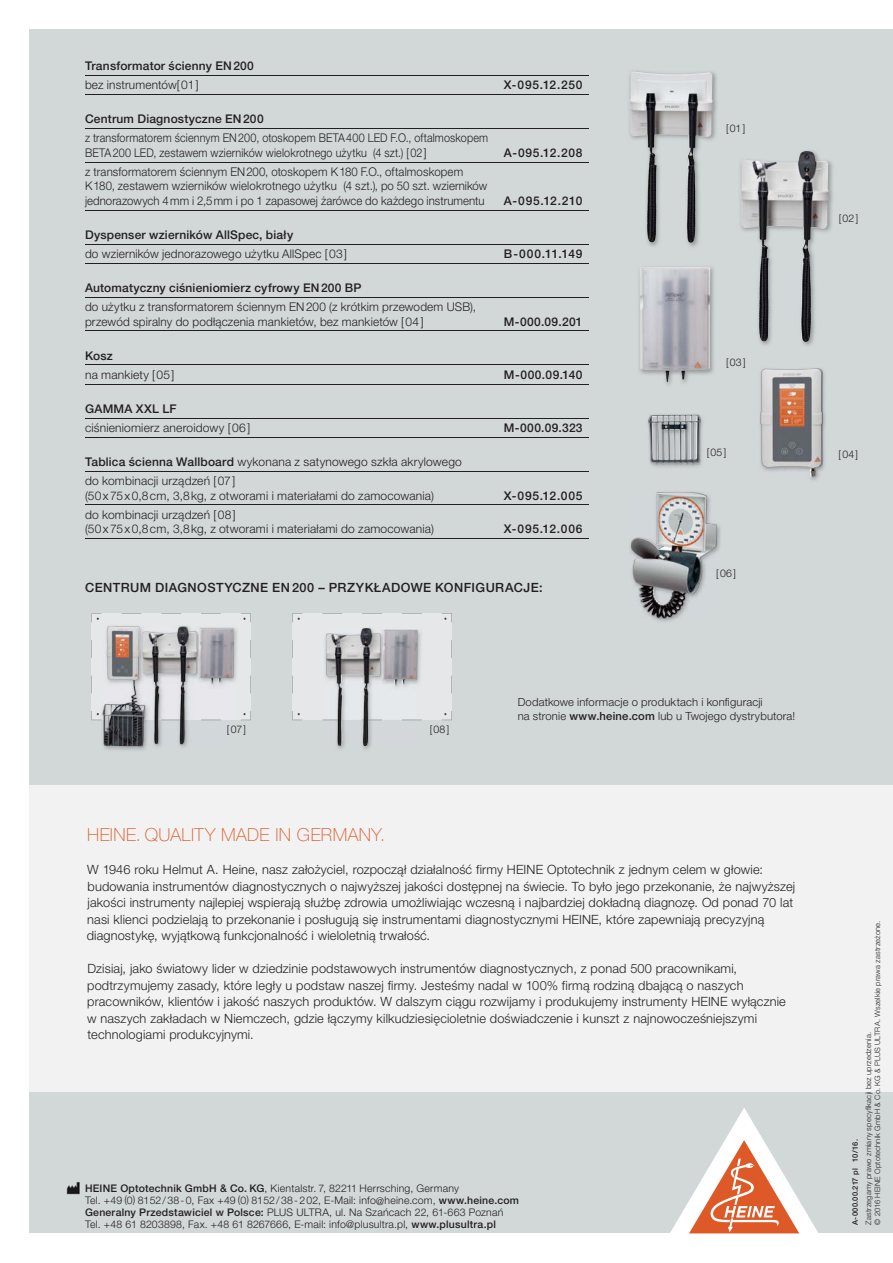
<style>
.page{position:relative;width:893px;height:1263px;background:#fff}
.page>*{position:absolute;margin:0;border:0;box-sizing:border-box;transform-origin:0 0}
.t1{font:100 18px "Helvetica Neue LT Pro";letter-spacing:.025em;color:#dd5928}
.t2{font:300 12.75px/16.5px "Helvetica Neue LT Pro";letter-spacing:.015em;color:#231f20}
.t3{font:500 12.75px "Helvetica Neue LT Pro";letter-spacing:.035em;color:#231f20}
.t4{font:300 12px/14.4px "Helvetica Neue LT Pro";letter-spacing:.015em;color:#231f20}
.t5{font:500 12px "Helvetica Neue LT Pro";letter-spacing:.015em;color:#231f20}
.t6{font:300 12px/14.4px "Helvetica Neue LT Pro";letter-spacing:.015em;color:#231f20;scale:.95 1}
.t7{font:300 12px/14.4px "Helvetica Neue LT Pro";letter-spacing:.015em;color:#231f20;scale:.9 1}
.t8{font:300 11.25px/14.2px "Helvetica Neue LT Pro";letter-spacing:.015em;color:#231f20}
.t9{font:300 10.5px/12px "Helvetica Neue LT Pro";letter-spacing:.015em;color:#231f20}
.t10{font:300 7.5px/9px "Helvetica Neue LT Pro";letter-spacing:.025em;color:#231f20}
.t11{font:500 7.5px "Helvetica Neue LT Pro";letter-spacing:.02em;color:#231f20}
.s1{font-weight:500}
</style>
<div class="page">
<div style="left:30px;top:30px;width:863px;height:1203px;background:#d2d7d7"></div>
<img style="left:639px;top:267px;width:75px;height:118px">
<img style="left:640px;top:267px;width:70px;height:115px">
<img style="left:629px;top:71px;width:88px;height:176px">
<img style="left:646px;top:134px;width:17px;height:108px">
<img style="left:740px;top:151px;width:93px;height:195px">
<img style="left:764px;top:226px;width:48px;height:116px">
<img style="left:630px;top:525px;width:90px;height:97px">
<img style="left:631px;top:493px;width:85px;height:125px">
<img style="left:760px;top:368px;width:66px;height:112px">
<img style="left:761px;top:369px;width:61px;height:107px">
<div style="left:292px;top:613px;width:160px;height:108px;background:#e6e7e8"></div>
<img style="left:651px;top:414px;width:52px;height:53px">
<img style="left:648px;top:415px;width:52px;height:49px">
<div style="left:30px;top:786px;width:863px;height:306px;background:#f2f2f2"></div>
<img style="left:324px;top:626px;width:99px;height:123px">
<img style="left:325px;top:628px;width:93px;height:119px">
<img style="left:104px;top:746px;width:81px;height:4px">
<svg style="left:91px;top:613px;width:160px;height:108px"></svg>
<img style="left:102px;top:626px;width:132px;height:120px">
<img style="left:121px;top:720px;width:100px;height:1px">
<svg style="left:670px;top:1108px;width:148px;height:125px"></svg>
<img style="left:66px;top:1182px;width:14px;height:13px">
<hr style="left:85px;top:75px;width:504px;height:1px;background:#231f20">
<hr style="left:85px;top:94px;width:504px;height:1px;background:#231f20">
<hr style="left:85px;top:128px;width:504px;height:1px;background:#231f20">
<hr style="left:85px;top:162px;width:504px;height:1px;background:#231f20">
<hr style="left:85px;top:210px;width:504px;height:1px;background:#231f20">
<hr style="left:85px;top:244px;width:504px;height:1px;background:#231f20">
<hr style="left:85px;top:263px;width:504px;height:1px;background:#231f20">
<hr style="left:85px;top:297px;width:504px;height:1px;background:#231f20">
<hr style="left:85px;top:331px;width:504px;height:1px;background:#231f20">
<hr style="left:85px;top:365px;width:504px;height:1px;background:#231f20">
<hr style="left:85px;top:384px;width:504px;height:1px;background:#231f20">
<hr style="left:85px;top:418px;width:504px;height:1px;background:#231f20">
<hr style="left:85px;top:437px;width:504px;height:1px;background:#231f20">
<hr style="left:85px;top:471px;width:504px;height:1px;background:#231f20">
<hr style="left:85px;top:505px;width:504px;height:1px;background:#231f20">
<hr style="left:85px;top:538px;width:504px;height:1px;background:#231f20">
<p class="t5" style="left:85px;top:61px;width:170px">Transformator ścienny EN 200</p>
<p class="t4" style="left:85px;top:79px;width:115px">bez instrumentów[ 01 ]</p>
<p class="t5" style="left:504px;top:81px;width:80px">X-095.12.250</p>
<p class="t5" style="left:85px;top:115px;width:180px">Centrum Diagnostyczne EN 200</p>
<p class="t7" style="left:85px;top:132px;width:449px">z transformatorem ściennym EN 200, otoskopem BETA 400 LED F.O., oftalmoskopem<br>BETA 200 LED, zestawem wzierników wielokrotnego użytku (4 szt.) [ 02 ]</p>
<p class="t5" style="left:504px;top:148px;width:80px">A-095.12.208</p>
<p class="t6" style="left:85px;top:166px;width:425px">z transformatorem ściennym EN 200, otoskopem K 180 F.O., oftalmoskopem<br>K 180, zestawem wzierników wielokrotnego użytku (4 szt.), po 50 szt. wzierników jednorazowych 4 mm i 2,5 mm i po 1 zapasowej żarówce do każdego instrumentu</p>
<p class="t5" style="left:504px;top:196px;width:80px">A-095.12.210</p>
<p class="t5" style="left:85px;top:230px;width:210px">Dyspenser wzierników AllSpec, biały</p>
<p class="t4" style="left:85px;top:248px;width:264px">do wzierników jednorazowego użytku AllSpec [ 03 ]</p>
<p class="t5" style="left:504px;top:249px;width:80px">B-000.11.149</p>
<p class="t5" style="left:85px;top:283px;width:278px">Automatyczny ciśnieniomierz cyfrowy EN 200 BP</p>
<p class="t4" style="left:85px;top:301px;width:392px">do użytku z transformatorem ściennym EN 200 (z krótkim przewodem USB), przewód spiralny do podłączenia mankietów, bez mankietów [ 04 ]</p>
<p class="t5" style="left:504px;top:317px;width:80px">M-000.09.201</p>
<p class="t5" style="left:85px;top:351px;width:29px">Kosz</p>
<p class="t4" style="left:85px;top:369px;width:91px">na mankiety [ 05 ]</p>
<p class="t5" style="left:504px;top:370px;width:80px">M-000.09.140</p>
<p class="t5" style="left:85px;top:404px;width:93px">GAMMA XXL LF</p>
<p class="t4" style="left:85px;top:422px;width:167px">ciśnieniomierz aneroidowy [ 06 ]</p>
<p class="t5" style="left:504px;top:423px;width:80px">M-000.09.323</p>
<p class="t4" style="left:85px;top:454px;width:378px;line-height:19.2px"><span class="s1">Tablica ścienna Wallboard</span> wykonana z satynowego szkła akrylowego do kombinacji urządzeń [ 07 ]</p>
<p class="t4" style="left:85px;top:490px;width:351px">(50 x 75 x 0,8 cm, 3,8 kg, z otworami i materiałami do zamocowania)</p>
<p class="t5" style="left:504px;top:491px;width:80px">X-095.12.005</p>
<p class="t4" style="left:85px;top:509px;width:351px">do kombinacji urządzeń [ 08 ]<br>(50 x 75 x 0,8 cm, 3,8 kg, z otworami i materiałami do zamocowania)</p>
<p class="t5" style="left:504px;top:525px;width:80px">X-095.12.006</p>
<p class="t3" style="left:85px;top:583px;width:459px">CENTRUM DIAGNOSTYCZNE EN 200 – PRZYKŁADOWE KONFIGURACJE:</p>
<p class="t9" style="left:726px;top:124px;width:21px">[ 01 ]</p>
<p class="t9" style="left:726px;top:357px;width:21px">[ 03 ]</p>
<p class="t9" style="left:707px;top:447px;width:21px">[ 05 ]</p>
<p class="t9" style="left:716px;top:568px;width:21px">[ 06 ]</p>
<p class="t9" style="left:227px;top:725px;width:21px">[ 07 ]</p>
<p class="t9" style="left:430px;top:725px;width:21px">[ 08 ]</p>
<p class="t8" style="left:518px;top:696px;width:279px">Dodatkowe informacje o produktach i konfiguracji<br>na stronie <span class="s1">www.heine.com</span> lub u Twojego dystrybutora!</p>
<h1 class="t1" style="left:87px;top:828px;width:299px">HEINE. QUALITY MADE IN GERMANY.</h1>
<p class="t2" style="left:87px;top:863px;width:710px">W 1946 roku Helmut A. Heine, nasz założyciel, rozpoczął działalność firmy HEINE Optotechnik z jednym celem w głowie: budowania instrumentów diagnostycznych o najwyższej jakości dostępnej na świecie. To było jego przekonanie, że najwyższej jakości instrumenty najlepiej wspierają służbę zdrowia umożliwiając wczesną i najbardziej dokładną diagnozę. Od ponad 70 lat nasi klienci podzielają to przekonanie i posługują się instrumentami diagnostycznymi HEINE, które zapewniają precyzyjną diagnostykę, wyjątkową funkcjonalność i wieloletnią trwałość.</p>
<p class="t2" style="left:87px;top:962px;width:700px">Dzisiaj, jako światowy lider w dziedzinie podstawowych instrumentów diagnostycznych, z ponad 500 pracownikami, podtrzymujemy zasady, które legły u podstaw naszej firmy. Jesteśmy nadal w 100% firmą rodziną dbającą o naszych pracowników, klientów i jakość naszych produktów. W dalszym ciągu rozwijamy i produkujemy instrumenty HEINE wyłącznie w naszych zakładach w Niemczech, gdzie łączymy kilkudziesięcioletnie doświadczenie i kunszt z najnowocześniejszymi technologiami produkcyjnymi.</p>
<p class="t9" style="left:85px;top:1183px;width:435px"><span class="s1">HEINE Optotechnik GmbH &amp; Co. KG</span>, Kientalstr. 7, 82211 Herrsching, Germany<br>Tel. +49 (0) 81 52 / 38 - 0, Fax +49 (0) 81 52 / 38 - 2 02, E-Mail: info@heine.com, <span class="s1">www.heine.com Generalny Przedstawiciel w Polsce:</span> PLUS ULTRA, ul. Na Szańcach 22, 61-663 Poznań Tel. +48 61 8203898, Fax. +48 61 8267666, E-mail: info@plusultra.pl, <span class="s1">www.plusultra.pl</span></p>
<p class="t9" style="left:839px;top:213px;width:21px">[ 02 ]</p>
<p class="t9" style="left:838px;top:449px;width:21px">[ 04 ]</p>
<p class="t10" style="left:865px;top:1225px;width:306px;rotate:-90deg">Zastrzegamy prawo zmiany specyfikacji bez uprzedzenia.<br>© 2016 HEINE Optotechnik GmbH &amp; Co. KG &amp; PLUS ULTRA. Wszelkie prawa zastrzeżone.</p>
<p class="t11" style="left:853px;top:1225px;width:87px;rotate:-90deg">A-000.00.217 pl 10/ 16.</p>
</div>
